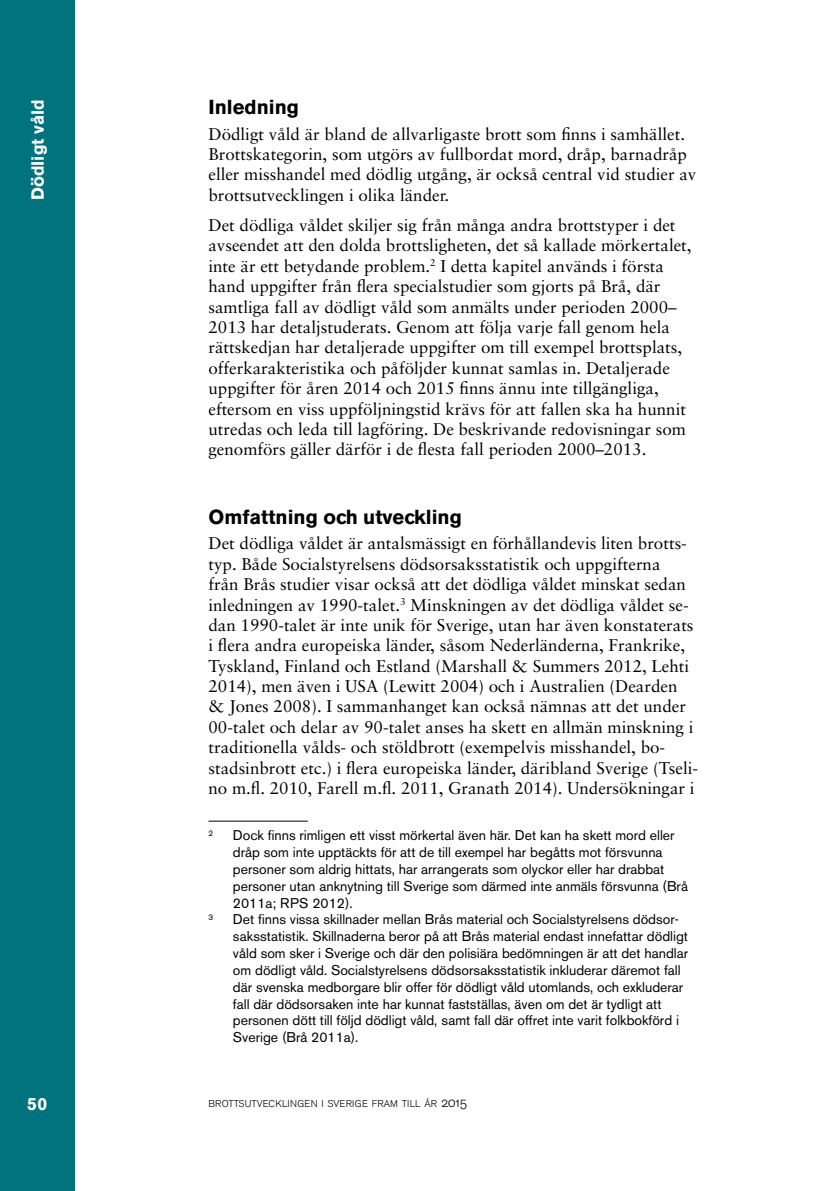
<style>
.page{position:relative;width:819px;height:1191px;background:#fff}
.page>*{position:absolute;margin:0;border:0;box-sizing:border-box;transform-origin:0 0}
.t1{font:700 20.12px "Akzidenz Grotesk BE";color:#000}
.t2{font:700 17.5px "Akzidenz Grotesk BE";color:#fff}
.t3{font:16.97px/20.3px "Sabon";color:#000}
.t4{font:14px/16.8px "Akzidenz Grotesk BE";color:#000}
.t5{font:9.8px "Akzidenz Grotesk BE Light Os F";letter-spacing:.02em;color:#000}
.t6{font:8.22px "Akzidenz Grotesk BE";color:#000}
.s1{font-size:14px}
</style>
<div class="page">
<div style="left:0;top:0;width:74px;height:1191px;background:#00737e"></div>
<hr style="left:208px;top:821px;width:100px;height:1px;background:#000">
<p class="t2" style="left:28px;top:200px;width:102px;rotate:-90deg">Dödligt våld</p>
<p class="t1" style="left:208px;top:96px;width:92px">Inledning</p>
<p class="t3" style="left:208px;top:123px;width:489px">Dödligt våld är bland de allvarligaste brott som finns i samhället.<br>Brottskategorin, som utgörs av fullbordat mord, dråp, barnadråp eller misshandel med dödlig utgång, är också central vid studier av brottsutvecklingen i olika länder.</p>
<p class="t3" style="left:208px;top:215px;width:484px">Det dödliga våldet skiljer sig från många andra brottstyper i det avseendet att den dolda brottsligheten, det så kallade mörkertalet, inte är ett betydande problem.<sup>2</sup> I detta kapitel används i första hand uppgifter från flera specialstudier som gjorts på Brå, där samtliga fall av dödligt våld som anmälts under perioden 2000– 2013 har detaljstuderats. Genom att följa varje fall genom hela rättskedjan har detaljerade uppgifter om till exempel brottsplats, offerkarakteristika och påföljder kunnat samlas in. Detaljerade uppgifter för åren 2014 och 2015 finns ännu inte tillgängliga, eftersom en viss uppföljningstid krävs för att fallen ska ha hunnit utredas och leda till lagföring. De beskrivande redovisningar som genomförs gäller därför i de flesta fall perioden 2000–2013.</p>
<p class="t1" style="left:208px;top:505px;width:255px">Omfattning och utveckling</p>
<p class="t3" style="left:208px;top:533px;width:491px">Det dödliga våldet är antalsmässigt en förhållandevis liten brotts&shy;typ. Både Socialstyrelsens dödsorsaksstatistik och uppgifterna<br>från Brås studier visar också att det dödliga våldet minskat sedan inledningen av 1990-talet.<sup>3</sup> Minskningen av det dödliga våldet se&shy;dan 1990-talet är inte unik för Sverige, utan har även konstaterats i flera andra europeiska länder, såsom Nederländerna, Frankrike, Tyskland, Finland och Estland (Marshall &amp; Summers 2012, Lehti 2014), men även i USA (Lewitt 2004) och i Australien (Dearden<br>&amp; Jones 2008). I sammanhanget kan också nämnas att det under 00-talet och delar av 90-talet anses ha skett en allmän minskning i traditionella vålds- och stöldbrott (exempelvis misshandel, bo&shy;stadsinbrott etc.) i flera europeiska länder, däribland Sverige (Tseli&shy;no m.fl. 2010, Farell m.fl. 2011, Granath 2014). Undersökningar i</p>
<p class="t6" style="left:208px;top:828px;width:6px">2</p>
<p class="t4" style="left:233px;top:827px;width:456px">Dock finns rimligen ett visst mörkertal även här. Det kan ha skett mord eller dråp som inte upptäckts för att de till exempel har begåtts mot försvunna personer som aldrig hittats, har arrangerats som olyckor eller har drabbat personer utan anknytning till Sverige som därmed inte anmäls försvunna (Brå 2011a; RPS 2012).</p>
<p class="t6" style="left:208px;top:912px;width:6px">3</p>
<p class="t4" style="left:233px;top:911px;width:457px">Det finns vissa skillnader mellan Brås material och Socialstyrelsens dödsor&shy;saksstatistik. Skillnaderna beror på att Brås material endast innefattar dödligt våld som sker i Sverige och där den polisiära bedömningen är att det handlar om dödligt våld. Socialstyrelsens dödsorsaksstatistik inkluderar däremot fall där svenska medborgare blir offer för dödligt våld utomlands, och exkluderar fall där dödsorsaken inte har kunnat fastställas, även om det är tydligt att personen dött till följd dödligt våld, samt fall där offret inte varit folkbokförd i Sverige (Brå 2011a).</p>
<p class="t2" style="left:27px;top:1093px;width:22px">50</p>
<p class="t5" style="left:208px;top:1098px;width:260px">BROTTSUTVECKLINGEN I SVERIGE FRAM TILL ÅR <span class="s1">2015</span></p>
</div>
